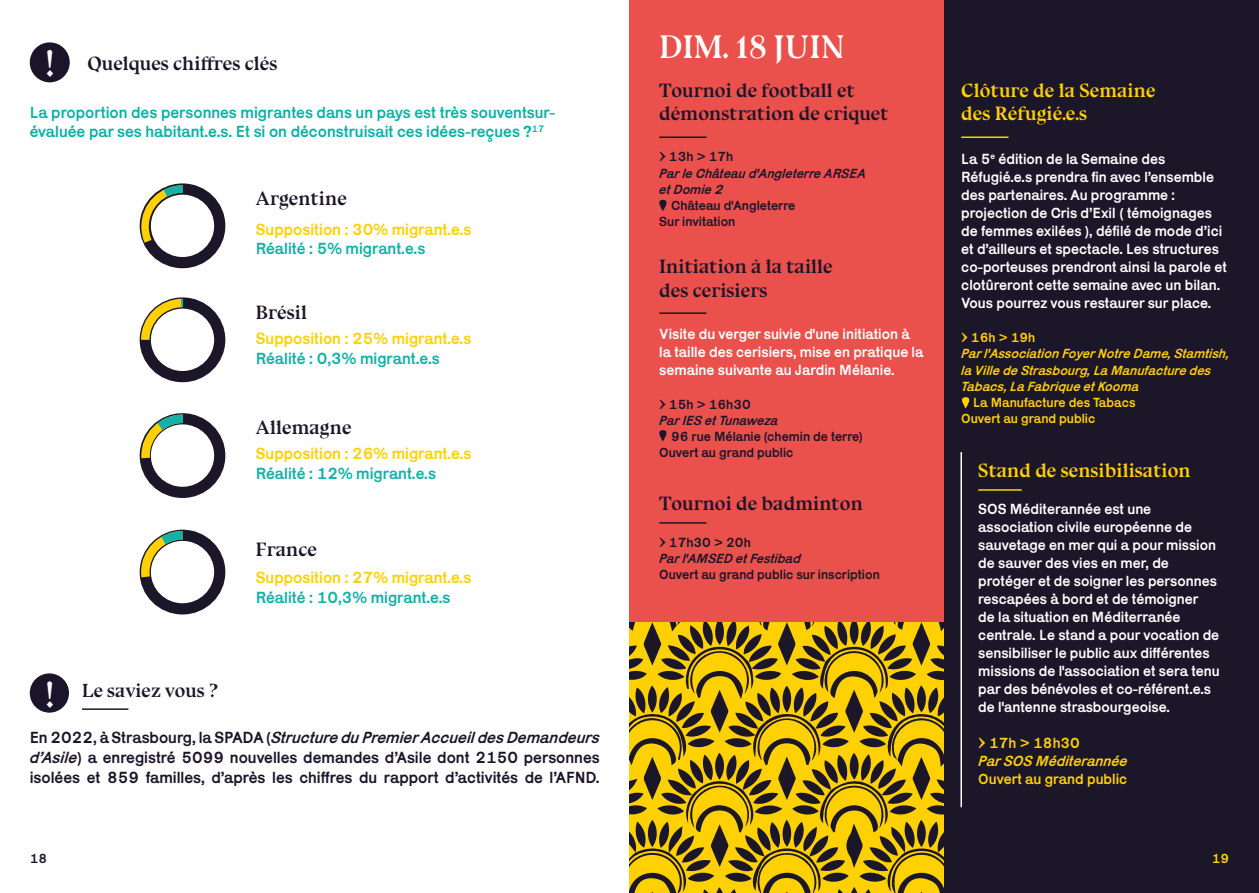
<style>
.page{position:relative;width:1259px;height:893px;background:#fff}
.page>*{position:absolute;margin:0;border:0;box-sizing:border-box;transform-origin:0 0}
.t1{font:700 37.5px "Bluu Next";color:#fff}
.t2{font:700 36.75px "Bluu Next";color:#fff}
.t3{font:700 33px "Bluu Next";color:#fff;scale:.96 1}
.t4{font:700 19.5px/23.4px "Bluu Next";color:#1c1529}
.t5{font:700 19.5px "Bluu Next";color:#ffd004}
.t6{font:700 19.5px "Bluu Next";color:#1c1629}
.t7{font:700 19.2px "Bluu Next";color:#1c1629}
.t8{font:16.5px/19.8px "Karrik";color:#1c1529;text-align:justify}
.t9{font:16.5px/19.8px "Karrik";color:#0bb1a7}
.t10{font:16.5px "Karrik";color:#ffd103}
.t11{font:16.5px "Karrik";color:#13b1a7}
.t12{font:15px/18px "Karrik";color:#fff}
.t13{font:15px "Karrik";color:#ffd004}
.t14{font:italic 15px "Karrik";color:#ffd004}
.t15{font:13.5px "Karrik";color:#1c1629}
.t16{font:italic 13.5px/16.2px "Karrik";color:#ffd004}
.t17{font:italic 13.5px "Karrik";color:#1c1629}
.t18{font:13.5px "Karrik";color:#ffd004}
.t19{font:13.5px "Karrik";color:#1d1729}
.t20{font:13.5px "Karrik";color:#ffd103}
.s1{font-style:italic}
.s2{font-size:37.5px}
</style>
<div class="page">
<div style="left:30px;top:42px;width:40px;height:40px;background:#1c1529;border-radius:50%"></div>
<div style="left:140px;top:183px;width:85px;height:85px;border:11px solid #1c1629;border-radius:50%"></div>
<svg style="left:139px;top:183px;width:51px;height:68px"></svg>
<div style="left:140px;top:297px;width:85px;height:85px;border:11px solid #1c1629;border-radius:50%"></div>
<svg style="left:139px;top:297px;width:53px;height:51px"></svg>
<div style="left:140px;top:413px;width:85px;height:85px;border:11px solid #1c1629;border-radius:50%"></div>
<svg style="left:139px;top:413px;width:52px;height:54px"></svg>
<div style="left:140px;top:530px;width:85px;height:84px;border:11px solid #1c1629;border-radius:50%"></div>
<svg style="left:139px;top:529px;width:52px;height:57px"></svg>
<hr style="left:82px;top:708px;width:46px;height:2px;background:#1c1629">
<div style="left:30px;top:673px;width:39px;height:40px;background:#1c1529;border-radius:50%"></div>
<div style="left:944px;top:0;width:315px;height:893px;background:#1c1629"></div>
<div style="left:629px;top:0;width:315px;height:623px;background:#ea504c"></div>
<hr style="left:659px;top:136px;width:47px;height:2px;background:#1c1629">
<svg style="left:659px;top:200px;width:8px;height:11px"></svg>
<hr style="left:659px;top:312px;width:47px;height:2px;background:#1c1629">
<svg style="left:659px;top:430px;width:8px;height:11px"></svg>
<hr style="left:978px;top:489px;width:43px;height:2px;background:#ffd004">
<hr style="left:961px;top:136px;width:47px;height:2px;background:#ffd004">
<hr style="left:659px;top:522px;width:47px;height:2px;background:#1c1629">
<hr style="left:960px;top:452px;width:2px;height:355px;background:#fff">
<svg style="left:962px;top:397px;width:8px;height:11px"></svg>
<svg style="left:629px;top:623px;width:315px;height:270px;background:#a88911"></svg>
<p class="t1" style="left:46px;top:41px;width:10px">!</p>
<p class="t9" style="left:30px;top:100px;width:527px">La proportion des personnes migrantes dans un pays est très souventsur&shy;évaluée par ses habitant.e.s. Et si on déconstruisait ces idées-reçues ?<sup>17</sup></p>
<p class="t4" style="left:87px;top:51px;width:192px">Quelques chiffres clés</p>
<p class="t6" style="left:256px;top:187px;width:93px">Argentine</p>
<p class="t10" style="left:256px;top:215px;width:217px">Supposition : 30% migrant.e.s</p>
<p class="t11" style="left:256px;top:235px;width:171px">Réalité : 5% migrant.e.s</p>
<p class="t6" style="left:256px;top:301px;width:53px">Brésil</p>
<p class="t10" style="left:256px;top:325px;width:217px">Supposition : 25% migrant.e.s</p>
<p class="t11" style="left:256px;top:345px;width:185px">Réalité : 0,3% migrant.e.s</p>
<p class="t6" style="left:256px;top:416px;width:97px">Allemagne</p>
<p class="t10" style="left:256px;top:440px;width:217px">Supposition : 26% migrant.e.s</p>
<p class="t11" style="left:256px;top:459px;width:181px">Réalité : 12% migrant.e.s</p>
<p class="t2" style="left:46px;top:672px;width:9px">!</p>
<p class="t7" style="left:82px;top:679px;width:138px">Le saviez vous ?</p>
<p class="t6" style="left:256px;top:538px;width:63px">France</p>
<p class="t10" style="left:256px;top:563px;width:217px">Supposition : 27% migrant.e.s</p>
<p class="t11" style="left:256px;top:583px;width:196px">Réalité : 10,3% migrant.e.s</p>
<p class="t8" style="left:30px;top:726px;width:571px">En 2022, à Strasbourg, la SPADA (<span class="s1">Structure du Premier Accueil des Demandeurs d’Asile</span>) a enregistré 5099 nouvelles demandes d’Asile dont 2150 personnes isolées et 859 familles, d’après les chiffres du rapport d’activités de l’AFND.</p>
<p class="t19" style="left:30px;top:847px;width:19px">18</p>
<p class="t3" style="left:659px;top:27px;width:195px">DIM. <span class="s2">18</span> JUIN</p>
<p class="t4" style="left:659px;top:78px;width:231px">Tournoi de football et démonstration de criquet</p>
<p class="t15" style="left:659px;top:145px;width:76px">→ 13h &gt; 17h</p>
<p class="t17" style="left:659px;top:162px;width:208px">Par le Château d'Angleterre ARSEA</p>
<p class="t17" style="left:659px;top:178px;width:66px">et Domie 2</p>
<p class="t15" style="left:671px;top:194px;width:126px">Château d'Angleterre</p>
<p class="t15" style="left:659px;top:210px;width:78px">Sur invitation</p>
<p class="t4" style="left:659px;top:255px;width:175px">Initiation à la taille</p>
<p class="t4" style="left:659px;top:278px;width:110px">des cerisiers</p>
<p class="t12" style="left:659px;top:323px;width:266px">Visite du verger suivie d'une initiation à la taille des cerisiers, mise en pratique la semaine suivante au Jardin Mélanie.</p>
<p class="t15" style="left:659px;top:393px;width:93px">→ 15h &gt; 16h30</p>
<p class="t17" style="left:659px;top:409px;width:120px">Par IES et Tunaweza</p>
<p class="t15" style="left:671px;top:425px;width:193px">96 rue Mélanie (chemin de terre)</p>
<p class="t15" style="left:659px;top:441px;width:136px">Ouvert au grand public</p>
<p class="t4" style="left:659px;top:492px;width:205px">Tournoi de badminton</p>
<p class="t15" style="left:659px;top:531px;width:93px">→ 17h30 &gt; 20h</p>
<p class="t17" style="left:659px;top:547px;width:143px">Par l'AMSED et Festibad</p>
<p class="t15" style="left:659px;top:563px;width:222px">Ouvert au grand public sur inscription</p>
<p class="t5" style="left:961px;top:79px;width:196px">Clôture de la Semaine</p>
<p class="t5" style="left:961px;top:102px;width:127px">des Réfugié.e.s</p>
<p class="t12" style="left:961px;top:148px;width:267px">La 5<sup>e</sup> édition de la Semaine des Réfugié.e.s prendra fin avec l’ensemble des partenaires. Au programme : projection de Cris d’Exil ( témoignages de femmes exilées ), défilé de mode d’ici et d’ailleurs et spectacle. Les structures co-porteuses prendront ainsi la parole et clotûreront cette semaine avec un bilan.</p>
<p class="t12" style="left:961px;top:292px;width:251px">Vous pourrez vous restaurer sur place.</p>
<p class="t18" style="left:961px;top:326px;width:76px">→ 16h &gt; 19h</p>
<p class="t16" style="left:961px;top:344px;width:269px">Par l'Association Foyer Notre Dame, Stamtish, la Ville de Strasbourg, La Manufacture des<br>Tabacs, La Fabrique et Kooma</p>
<p class="t18" style="left:973px;top:391px;width:164px">La Manufacture des Tabacs</p>
<p class="t18" style="left:961px;top:407px;width:136px">Ouvert au grand public</p>
<p class="t5" style="left:978px;top:459px;width:214px">Stand de sensibilisation</p>
<p class="t12" style="left:978px;top:498px;width:243px">SOS Méditerannée est une association civile européenne de sauvetage en mer qui a pour mission de sauver des vies en mer, de protéger et de soigner les personnes rescapées à bord et de témoigner<br>de la situation en Méditerranée centrale. Le stand a pour vocation de sensibiliser le public aux différentes missions de l'association et sera tenu par des bénévoles et co-référent.e.s de l'antenne strasbourgeoise.</p>
<p class="t13" style="left:978px;top:730px;width:103px">→ 17h &gt; 18h30</p>
<p class="t14" style="left:978px;top:748px;width:151px">Par SOS Méditerannée</p>
<p class="t13" style="left:978px;top:766px;width:151px">Ouvert au grand public</p>
<p class="t20" style="left:1211px;top:847px;width:19px">19</p>
</div>
